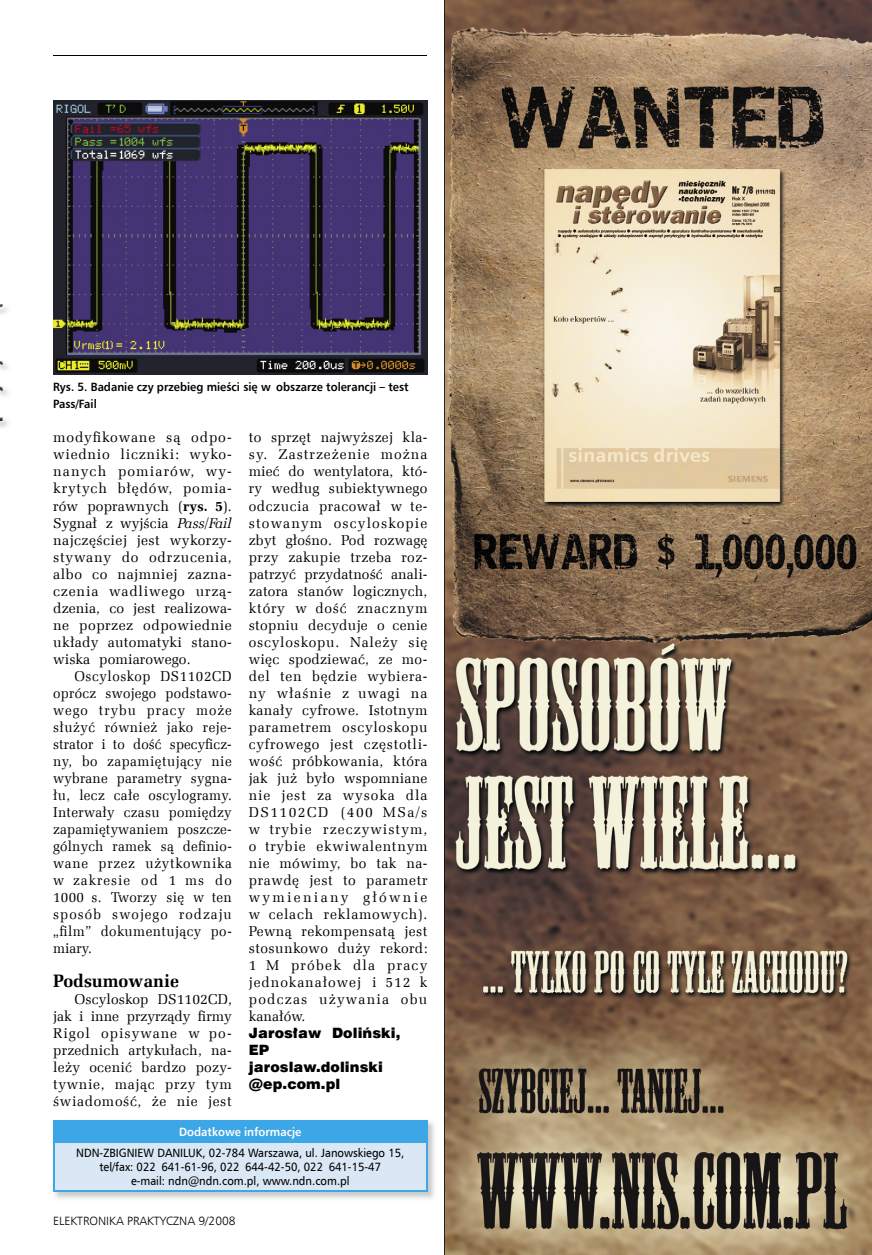
<style>
.page{position:relative;width:872px;height:1255px;background:#fff}
.page>*{position:absolute;margin:0;border:0;box-sizing:border-box;transform-origin:0 0}
.t1{font:700 18px "Zapf Ellipt EU";color:#000}
.t2{font:14.25px/17px "Zapf Ellipt EU";letter-spacing:.04em;color:#000;text-align:justify}
.t3{font:14.25px/17px "Zapf Ellipt EU";letter-spacing:.04em;color:#000;text-align:justify;scale:.96 1}
.t4{font:14.25px/17px "Swis 721 Blk EU";letter-spacing:.005em;color:#000}
.t5{font:12px/14.4px "Humnst 777 EU";color:#000;text-align:center;scale:.93 1}
.t6{font:700 12px/17px "Humnst 777 EU";color:#000;scale:.93 1}
.t7{font:12px "Humnst 777 Lt EU";color:#000}
.t8{font:700 12px "Humnst 777 EU";color:#fff;scale:.93 1}
.s1{font-weight:700}
.s2{font-style:italic}
</style>
<div class="page">
<hr style="left:53px;top:55px;width:766px;height:1px;background:#000">
<div style="left:427px;top:21px;width:47px;height:101px;background:#fff"></div>
<img style="left:54px;top:1120px;width:381px;height:79px">
<div style="left:54px;top:1120px;width:373px;height:21px;background:#3ca6e6"></div>
<div style="left:54px;top:1141px;width:373px;height:50px;background:#dae8f5"></div>
<hr style="left:53px;top:1119px;width:374px;height:2px;background:#3ca6e6">
<svg style="left:53px;top:1121px;width:1px;height:19px"></svg>
<hr style="left:53px;top:1140px;width:374px;height:2px;background:#3ca6e6">
<hr style="left:53px;top:1142px;width:2px;height:48px;background:#3ca6e6">
<hr style="left:426px;top:1142px;width:1px;height:48px;background:#3ca6e6">
<hr style="left:53px;top:1190px;width:374px;height:2px;background:#3ca6e6">
<img style="left:53px;top:101px;width:374px;height:273px">
<svg style="left:444px;top:0;width:428px;height:1254px;background:#968068"></svg>
<img style="left:0;top:303px;width:3px;height:127px">
<p class="t6" style="left:53px;top:378px;width:384px">Rys. 5. Badanie czy przebieg mieści się w obszarze tolerancji – test<br>Pass/Fail</p>
<p class="t2" style="left:53px;top:429px;width:180px">modyfikowane są odpo&shy;wiednio liczniki: wyko&shy;nanych pomiarów, wy&shy;krytych błędów, pomia&shy;rów poprawnych (<span class="s1">rys. 5</span>).<br>Sygnał z wyjścia <span class="s2">Pass/Fail </span>najczęściej jest wykorzy&shy;stywany do odrzucenia, albo co najmniej zazna&shy;czenia wadliwego urzą&shy;dzenia, co jest realizowa&shy;ne poprzez odpowiednie układy automatyki stano&shy;wiska pomiarowego.</p>
<p class="t3" style="left:53px;top:667px;width:188px;text-indent:21px">Oscyloskop DS1102CD oprócz swojego podstawo&shy;wego trybu pracy może służyć również jako reje&shy;strator i to dość specyficz&shy;ny, bo zapamiętujący nie wybrane parametry sygna&shy;łu, lecz całe oscylogramy.<br>Interwały czasu pomiędzy zapamiętywaniem poszcze&shy;gólnych ramek są definio&shy;wane przez użytkownika w zakresie od 1 ms do 1000 s. Tworzy się w ten sposób swojego rodzaju „film” dokumentujący po&shy;miary.</p>
<p class="t1" style="left:53px;top:969px;width:127px">Podsumowanie</p>
<p class="t2" style="left:53px;top:990px;width:180px;text-indent:21px">Oscyloskop DS1102CD, jak i inne przyrządy firmy Rigol opisywane w po&shy;przednich artykułach, na&shy;leży ocenić bardzo pozy&shy;tywnie, mając przy tym świadomość, że nie jest</p>
<p class="t2" style="left:249px;top:429px;width:180px">to sprzęt najwyższej kla&shy;sy. Zastrzeżenie można mieć do wentylatora, któ&shy;ry według subiektywnego odczucia pracował w te&shy;stowanym oscyloskopie zbyt głośno. Pod rozwagę przy zakupie trzeba roz&shy;patrzyć przydatność anali&shy;zatora stanów logicznych, który w dość znacznym stopniu decyduje o cenie oscyloskopu. Należy się więc spodziewać, ze mo&shy;del ten będzie wybiera&shy;ny właśnie z uwagi na kanały cyfrowe. Istotnym parametrem oscyloskopu cyfrowego jest częstotli&shy;wość próbkowania, która jak już było wspomniane nie jest za wysoka dla DS1102CD (400 MSa/s w trybie rzeczywistym, o trybie ekwiwalentnym nie mówimy, bo tak na&shy;prawdę jest to parametr wymieniany głównie w celach reklamowych).<br>Pewną rekompensatą jest stosunkowo duży rekord:<br>1 M próbek dla pracy jednokanałowej i 512 k podczas używania obu kanałów.</p>
<p class="t4" style="left:249px;top:1024px;width:153px">Jarosław Doliński,<br>EP jaroslaw.dolinski @ep.com.pl</p>
<p class="t8" style="left:179px;top:1123px;width:133px">Dodatkowe informacje</p>
<p class="t5" style="left:76px;top:1144px;width:354px">NDN-ZBIGNIEW DANILUK, 02-784 Warszawa, ul. Janowskiego 15, tel/fax: 022 641-61-96, 022 644-42-50, 022 641-15-47<br>e-mail: ndn@ndn.com.pl, www.ndn.com.pl</p>
<p class="t7" style="left:53px;top:1213px;width:184px">ELEKTRONIKA PRAKTYCZNA 9/2008</p>
</div>
